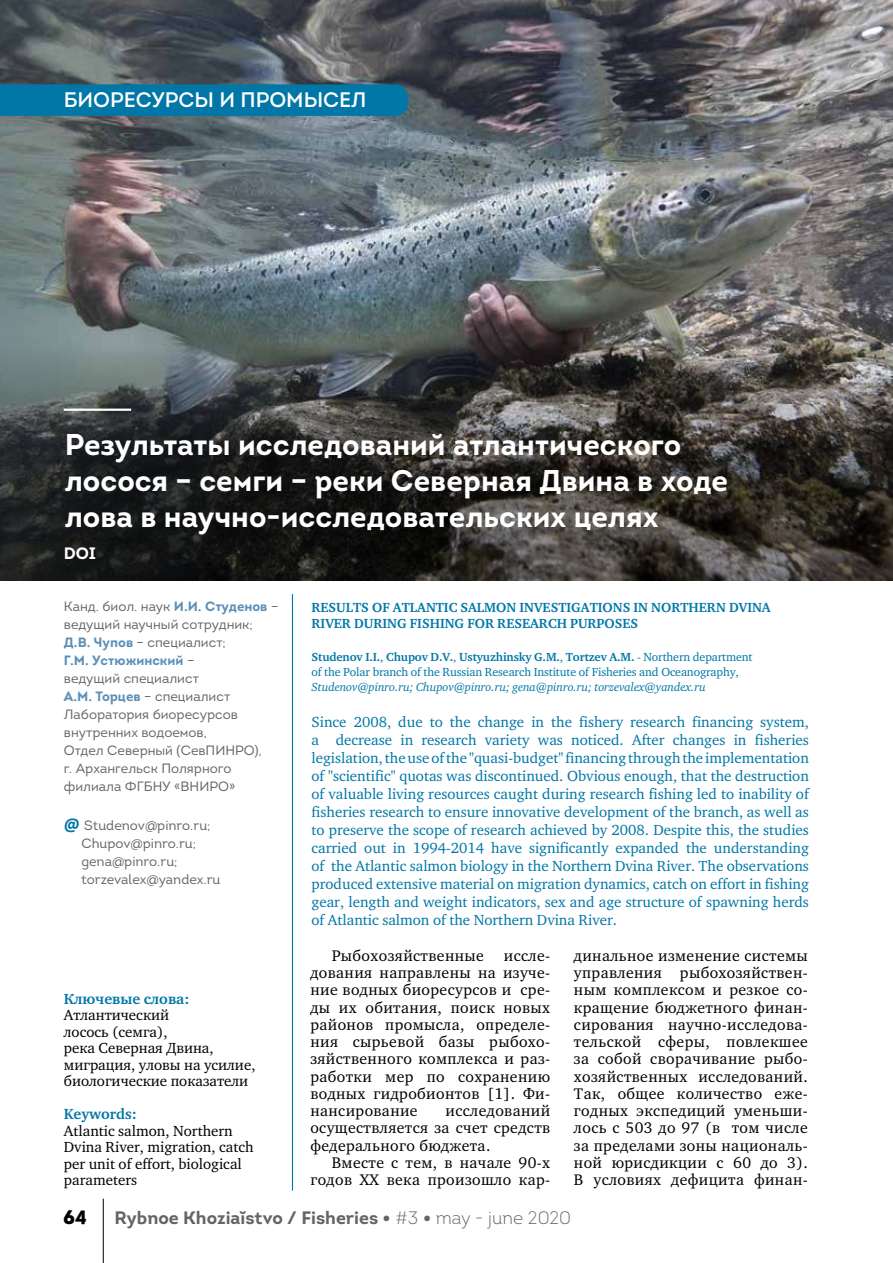
<style>
.page{position:relative;width:893px;height:1263px;background:#fff}
.page>*{position:absolute;margin:0;border:0;box-sizing:border-box;transform-origin:0 0}
.t1{font:700 30px/36px "Intro";color:#fff}
.t2{font:21px "Intro";color:#fff}
.t3{font:19.5px "Intro Black Caps";color:#000}
.t4{font:700 18px "Intro";color:#626466}
.t5{font:700 16.5px "Intro";color:#fff}
.t6{font:15.75px/17.2px "Charter ITCC";letter-spacing:.025em;color:#000;text-align:justify}
.t7{font:15px/18px "Charter ITCC";color:#0077a7;text-align:justify}
.t8{font:15px/16.5px "Charter ITCC";color:#000}
.t9{font:700 15px "Charter ITCC";color:#0077a7}
.t10{font:13.5px/18px "Intro";color:#626466}
.t11{font:700 13.5px/16.5px "Charter ITCC";color:#0077a7}
.t12{font:12px/15px "Charter ITCC";letter-spacing:-.01em;color:#0077a7}
.t13{font:italic 12px "Charter ITCC";letter-spacing:-.01em;color:#0077a7}
.s1{font-weight:700;color:#5c8fb7}
.s2{font-family:"Calibri";font-weight:700;font-size:18px;color:#0077a7}
.s3{font-weight:700}
.s4{font-family:"PT Sans"}
.s5{font-weight:300}
</style>
<div class="page">
<hr style="left:103px;top:1199px;width:1px;height:64px;background:#000">
<img style="left:0;top:0;width:893px;height:347px">
<div style="left:0;top:84px;width:408px;height:32px;background:#0077a7"></div>
<hr style="left:292px;top:594px;width:1px;height:597px;background:#0077a7">
<svg style="left:0;top:347px;width:893px;height:233px;background:#383835"></svg>
<hr style="left:64px;top:409px;width:67px;height:2px;background:#fff">
<h2 class="t2" style="left:64px;top:87px;width:304px">БИОРЕСУРСЫ И ПРОМЫСЕЛ</h2>
<h1 class="t1" style="left:65px;top:426px;width:665px">Результаты исследований атлантического лосося – семги – реки Северная Двина в ходе лова в научно-исследовательских целях</h1>
<p class="t5" style="left:64px;top:542px;width:34px">DOI</p>
<p class="t10" style="left:64px;top:598px;width:216px">Канд. биол. наук <span class="s1">И.И. Студенов</span> – ведущий научный сотрудник;<br><span class="s1">Д.В. Чупов</span> – специалист;<br><span class="s1">Г.М. Устюжинский</span> –<br>ведущий специалист<br><span class="s1">А.М. Торцев</span> – специалист<br>Лаборатория биоресурсов внутренних водоемов,<br>Отдел Северный (СевПИНРО),<br>г. Архангельск Полярного филиала ФГБНУ «ВНИРО»</p>
<p class="t10" style="left:81px;top:817px;width:141px;text-indent:-17px"><span class="s2">@</span> Studenov@pinro.ru;<br>Chupov@pinro.ru; gena@pinro.ru; torzevalex@yandex.ru</p>
<p class="t9" style="left:64px;top:990px;width:127px">Ключевые слова:</p>
<p class="t8" style="left:64px;top:1007px;width:193px">Атлантический<br>лосось (семга),<br>река Северная Двина, миграция, уловы на усилие, биологические показатели</p>
<p class="t9" style="left:64px;top:1106px;width:75px">Keywords:</p>
<p class="t8" style="left:64px;top:1122px;width:191px">Atlantic salmon, Northern<br>Dvina River, migration, catch per unit of effort, biological parameters</p>
<p class="t11" style="left:311px;top:599px;width:461px">RESULTS OF ATLANTIC SALMON INVESTIGATIONS IN NORTHERN DVINA<br>RIVER DURING FISHING FOR RESEARCH PURPOSES</p>
<p class="t12" style="left:311px;top:650px;width:443px"><span class="s3">Studenov I.I.</span>, <span class="s3">Chupov D.V.</span>, <span class="s3">Ustyuzhinsky G.M.</span>, <span class="s3">Tortzev A.M.</span> - Northern department of the Polar branch of the Russian Research Institute of Fisheries and Oceanography,</p>
<p class="t13" style="left:311px;top:681px;width:396px">Studenov@pinro.ru; Chupov@pinro.ru; gena@pinro.ru; torzevalex@yandex.ru</p>
<p class="t7" style="left:311px;top:713px;width:499px">Since 2008, due to the change in the fishery research financing system, a decrease in research variety was noticed. After changes in fisheries legislation, the use of the "quasi-budget" financing through the implementation of "scientific" quotas was discontinued. Obvious enough, that the destruction of valuable living resources caught during research fishing led to inability of fisheries research to ensure innovative development of the branch, as well as to preserve the scope of research achieved by 2008. Despite this, the studies carried out in 1994-2014 have significantly expanded the understanding of the Atlantic salmon biology in the Northern Dvina River. The observations produced extensive material on migration dynamics, catch on effort in fishing gear, length and weight indicators, sex and age structure of spawning herds of Atlantic salmon of the Northern Dvina River.</p>
<p class="t6" style="left:332px;top:947px;width:154px">Рыбохозяйственные</p>
<p class="t6" style="left:310px;top:947px;width:241px;text-indent:193px">иссле&shy;дования направлены на изуче&shy;ние водных биоресурсов и сре&shy;ды их обитания, поиск новых районов промысла, определе&shy;ния сырьевой базы рыбохо&shy;зяйственного комплекса и раз&shy;работки мер по сохранению водных гидробионтов [1]. Фи&shy;нансирование</p>
<p class="t6" style="left:310px;top:1102px;width:241px;text-indent:135px">исследований осуществляется за счет средств федерального бюджета.</p>
<p class="t6" style="left:310px;top:1154px;width:241px;text-align:right">Вместе с тем, в начале 90-х годов XX века произошло кар-</p>
<p class="t6" style="left:574px;top:947px;width:235px">динальное изменение системы управления рыбохозяйствен&shy;ным комплексом и резкое со&shy;кращение бюджетного финан&shy;сирования научно-исследова&shy;тельской сферы, повлекшее за собой сворачивание рыбо&shy;хозяйственных исследований.<br>Так, общее количество еже&shy;годных экспедиций уменьши&shy;лось с 503 до 97 (в том числе за пределами зоны националь&shy;ной юрисдикции с 60 до 3).<br>В условиях дефицита финан-</p>
<h3 class="t3" style="left:63px;top:1204px;width:25px">64</h3>
<p class="t4" style="left:115px;top:1206px;width:458px">Rybnoe Khoziaĭstvo / Fisheries <span class="s4">•</span> <span class="s5">#3</span> <span class="s4">•</span> <span class="s5">may - june 2020</span></p>
</div>
